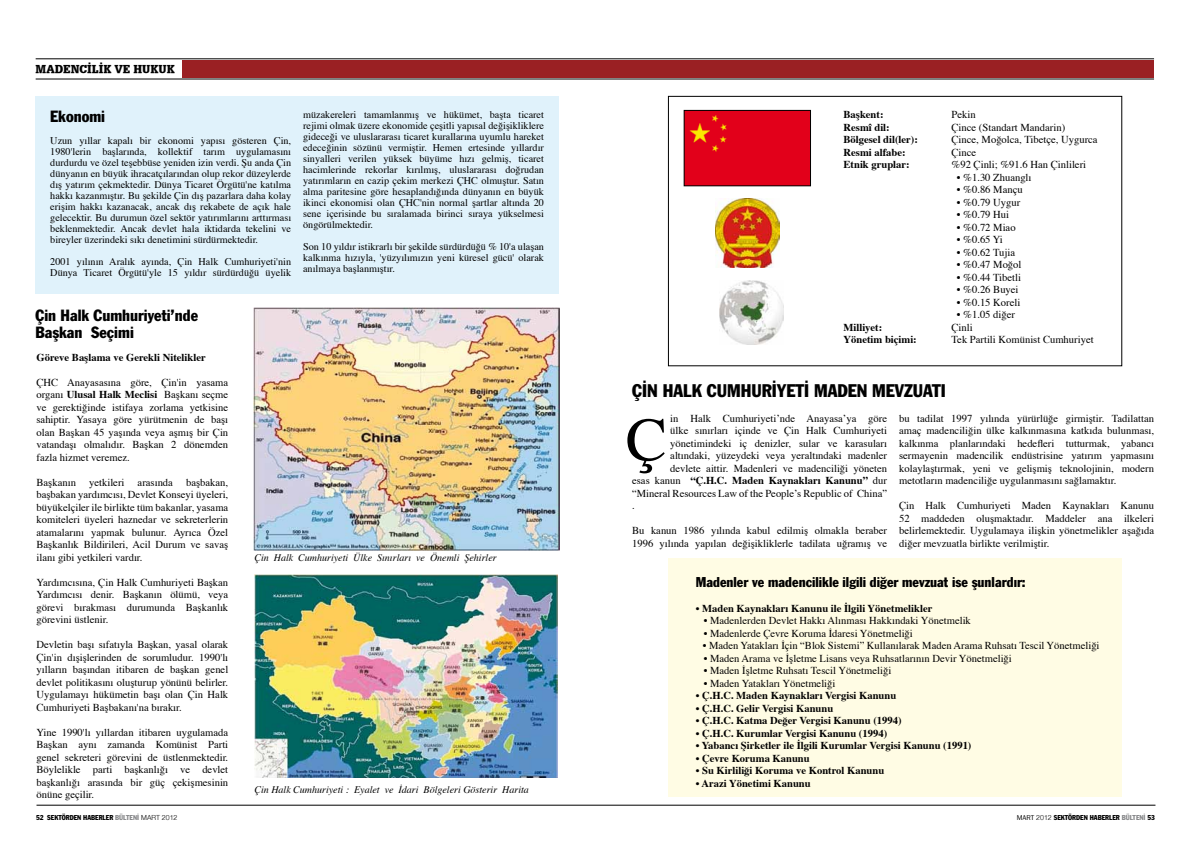
<style>
.page{position:relative;width:1191px;height:842px;background:#fff}
.page>*{position:absolute;margin:0;border:0;box-sizing:border-box;transform-origin:0 0}
.t1{font:61.3px "Times";color:#000}
.t2{font:condensed 18px "Franklin Gothic Std";color:#000}
.t3{font:condensed 16px/17px "Franklin Gothic Std";color:#000}
.t4{font:condensed 14px "Franklin Gothic Std";color:#000}
.t5{font:12px "URW Egyptienne T Ext Nar X Bold";color:#000}
.t6{font:10.6px/12.5px "Times";color:#000;text-align:justify}
.t7{font:700 10.6px "Times";color:#000}
.t8{font:10.2px/11px "Times";color:#000;text-align:justify}
.t9{font:italic 10px "Times";color:#000}
.t10{font:condensed 7px "Franklin Gothic Std";color:#000}
.s1{font-weight:700}
.s2{font-weight:400}
.s3{color:#87888a}
.s4{font-family:"Helvetica Neue";font-weight:300;font-stretch:normal}
.s5{font-family:"Franklin Gothic T";font-stretch:normal}
</style>
<div class="page">
<div style="left:36px;top:97px;width:523px;height:197px;background:#e0f2fb"></div>
<div style="left:668px;top:558px;width:453px;height:239px;background:#fffce4"></div>
<div style="left:668px;top:96px;width:453px;height:270px;border:1px solid #000"></div>
<hr style="left:36px;top:805px;width:1119px;height:1px;background:#000">
<hr style="left:36px;top:59px;width:1118px;height:1px;background:#000">
<hr style="left:36px;top:79px;width:1118px;height:1px;background:#000">
<div style="left:182px;top:60px;width:972px;height:18px;background:#9a2023"></div>
<img style="left:253px;top:308px;width:306px;height:242px">
<img style="left:254px;top:574px;width:303px;height:203px">
<div style="left:686px;top:112px;width:122px;height:72px;background:#e2001a"></div>
<div style="left:684px;top:110px;width:126px;height:76px;border:1px solid #000"></div>
<img style="left:715px;top:199px;width:64px;height:69px">
<img style="left:720px;top:281px;width:63px;height:63px">
<p class="t5" style="left:36px;top:61px;width:141px">MADENCİLİK VE HUKUK</p>
<h3 class="t3" style="left:50px;top:108px;width:56px">Ekonomi</h3>
<p class="t8" style="left:50px;top:136px;width:242px">Uzun yıllar kapalı bir ekonomi yapısı gösteren Çin, 1980'lerin başlarında, kollektif tarım uygulamasını durdurdu ve özel teşebbüse yeniden izin verdi. Şu anda Çin dünyanın en büyük ihracatçılarından olup rekor düzeylerde dış yatırım çekmektedir. Dünya Ticaret Örgütü'ne katılma hakkı kazanmıştır. Bu şekilde Çin dış pazarlara daha kolay erişim hakkı kazanacak, ancak dış rekabete de açık hale gelecektir. Bu durumun özel sektör yatırımlarını arttırması beklenmektedir. Ancak devlet hala iktidarda tekelini ve bireyler üzerindeki sıkı denetimini sürdürmektedir.</p>
<p class="t8" style="left:50px;top:257px;width:242px">2001 yılının Aralık ayında, Çin Halk Cumhuriyeti'nin<br>Dünya Ticaret Örgütü'yle 15 yıldır sürdürdüğü üyelik</p>
<p class="t8" style="left:303px;top:110px;width:242px">müzakereleri tamamlanmış ve hükümet, başta ticaret rejimi olmak üzere ekonomide çeşitli yapısal değişikliklere gideceği ve uluslararası ticaret kurallarına uyumlu hareket edeceğinin sözünü vermiştir. Hemen ertesinde yıllardır sinyalleri verilen yüksek büyüme hızı gelmiş, ticaret hacimlerinde rekorlar kırılmış, uluslararası doğrudan yatırımların en cazip çekim merkezi ÇHC olmuştur. Satın alma paritesine göre hesaplandığında dünyanın en büyük ikinci ekonomisi olan ÇHC'nin normal şartlar altında 20 sene içerisinde bu sıralamada birinci sıraya yükselmesi öngörülmektedir.</p>
<p class="t8" style="left:303px;top:242px;width:242px">Son 10 yıldır istikrarlı bir şekilde sürdürdüğü % 10'a ulaşan kalkınma hızıyla, 'yüzyılımızın yeni küresel gücü' olarak anılmaya başlanmıştır.</p>
<h3 class="t3" style="left:36px;top:307px;width:164px">Çin Halk Cumhuriyeti’nde<br>Başkan Seçimi</h3>
<p class="t7" style="left:36px;top:350px;width:171px">Göreve Başlama ve Gerekli Nitelikler</p>
<p class="t6" style="left:36px;top:376px;width:193px">ÇHC Anayasasına göre, Çin'in yasama organı <span class="s1">Ulusal Halk Meclisi</span> Başkanı seçme ve gerektiğinde istifaya zorlama yetkisine sahiptir. Yasaya göre yürütmenin de başı olan Başkan 45 yaşında veya aşmış bir Çin vatandaşı olmalıdır. Başkan 2 dönemden fazla hizmet veremez.</p>
<p class="t6" style="left:36px;top:476px;width:193px">Başkanın yetkileri arasında başbakan, başbakan yardımcısı, Devlet Konseyi üyeleri, büyükelçiler ile birlikte tüm bakanlar, yasama komiteleri üyeleri haznedar ve sekreterlerin atamalarını yapmak bulunur. Ayrıca Özel Başkanlık Bildirileri, Acil Durum ve savaş ilanı gibi yetkileri vardır.</p>
<p class="t6" style="left:36px;top:576px;width:193px">Yardımcısına, Çin Halk Cumhuriyeti Başkan Yardımcısı denir. Başkanın ölümü, veya görevi bırakması durumunda Başkanlık görevini üstlenir.</p>
<p class="t6" style="left:36px;top:639px;width:193px">Devletin başı sıfatıyla Başkan, yasal olarak Çin'in dışişlerinden de sorumludur. 1990'lı yılların başından itibaren de başkan genel devlet politikasını oluşturup yönünü belirler.<br>Uygulamayı hükümetin başı olan Çin Halk Cumhuriyeti Başbakanı'na bırakır.</p>
<p class="t6" style="left:36px;top:726px;width:193px">Yine 1990'lı yıllardan itibaren uygulamada Başkan aynı zamanda Komünist Parti genel sekreteri görevini de üstlenmektedir.<br>Böylelikle parti başkanlığı ve devlet başkanlığı arasında bir güç çekişmesinin önüne geçilir.</p>
<p class="t9" style="left:254px;top:552px;width:244px">Çin Halk Cumhuriyeti Ülke Sınırları ve Önemli Şehirler</p>
<p class="t9" style="left:254px;top:783px;width:276px">Çin Halk Cumhuriyeti : Eyalet ve İdari Bölgeleri Gösterir Harita</p>
<p class="t7" style="left:843px;top:107px;width:42px">Başkent:</p>
<p class="t6" style="left:951px;top:109px;width:26px">Pekin</p>
<p class="t7" style="left:843px;top:120px;width:48px">Resmî dil:</p>
<p class="t6" style="left:951px;top:121px;width:115px">Çince (Standart Mandarin)</p>
<p class="t7" style="left:843px;top:132px;width:76px">Bölgesel dil(ler):</p>
<p class="t6" style="left:951px;top:134px;width:148px">Çince, Moğolca, Tibetçe, Uygurca</p>
<p class="t7" style="left:843px;top:145px;width:64px">Resmi alfabe:</p>
<p class="t6" style="left:951px;top:146px;width:26px">Çince</p>
<p class="t7" style="left:843px;top:157px;width:68px">Etnik gruplar:</p>
<p class="t6" style="left:951px;top:159px;width:136px">%92 Çinli; %91.6 Han Çinlileri</p>
<p class="t6" style="left:957px;top:171px;width:76px">• %1.30 Zhuanglı</p>
<p class="t6" style="left:957px;top:184px;width:67px">• %0.86 Mançu</p>
<p class="t6" style="left:957px;top:196px;width:65px">• %0.79 Uygur</p>
<p class="t6" style="left:957px;top:209px;width:54px">• %0.79 Hui</p>
<p class="t6" style="left:957px;top:221px;width:60px">• %0.72 Miao</p>
<p class="t6" style="left:957px;top:234px;width:48px">• %0.65 Yi</p>
<p class="t6" style="left:957px;top:246px;width:60px">• %0.62 Tujia</p>
<p class="t6" style="left:957px;top:259px;width:66px">• %0.47 Moğol</p>
<p class="t6" style="left:957px;top:271px;width:66px">• %0.44 Tibetli</p>
<p class="t6" style="left:957px;top:284px;width:63px">• %0.26 Buyei</p>
<p class="t6" style="left:957px;top:296px;width:65px">• %0.15 Koreli</p>
<p class="t6" style="left:957px;top:309px;width:60px">• %1.05 diğer</p>
<p class="t7" style="left:843px;top:320px;width:40px">Milliyet:</p>
<p class="t6" style="left:951px;top:321px;width:23px">Çinli</p>
<p class="t7" style="left:843px;top:332px;width:75px">Yönetim biçimi:</p>
<p class="t6" style="left:951px;top:334px;width:144px">Tek Partili Komünist Cumhuriyet</p>
<h2 class="t2" style="left:632px;top:379px;width:315px">ÇİN HALK CUMHURİYETİ MADEN MEVZUATI</h2>
<h1 class="t1" style="left:626px;top:401px;width:42px">Ç</h1>
<p class="t6" style="left:899px;top:413px;width:256px">bu tadilat 1997 yılında yürürlüğe girmiştir. Tadilattan amaç madenciliğin ülke kalkınmasına katkıda bulunması, kalkınma planlarındaki hedefleri tutturmak, yabancı sermayenin madencilik endüstrisine yatırım yapmasını kolaylaştırmak, yeni ve gelişmiş teknolojinin, modern metotların madenciliğe uygulanmasını sağlamaktır.</p>
<p class="t6" style="left:899px;top:500px;width:256px">Çin Halk Cumhuriyeti Maden Kaynakları Kanunu 52 maddeden oluşmaktadır. Maddeler ana ilkeleri belirlemektedir. Uygulamaya ilişkin yönetmelikler aşağıda diğer mevzuatla birlikte verilmiştir.</p>
<p class="t6" style="left:670px;top:413px;width:218px">in Halk Cumhuriyeti’nde Anayasa’ya göre</p>
<p class="t6" style="left:670px;top:425px;width:218px">ülke sınırları içinde ve Çin Halk Cumhuriyeti</p>
<p class="t6" style="left:670px;top:438px;width:218px">yönetimindeki iç denizler, sular ve karasuları</p>
<p class="t6" style="left:670px;top:450px;width:218px">altındaki, yüzeydeki veya yeraltındaki madenler</p>
<p class="t6" style="left:670px;top:463px;width:218px">devlete aittir. Madenleri ve madenciliği yöneten</p>
<p class="t7" style="left:632px;top:474px;width:256px"><span class="s2">esas kanun</span> “Ç.H.C. Maden Kaynakları Kanunu” <span class="s2">dur</span></p>
<p class="t6" style="left:632px;top:488px;width:256px">“Mineral Resources Law of the People’s Republic of China”</p>
<p class="t6" style="left:632px;top:500px;width:4px">.</p>
<p class="t6" style="left:632px;top:525px;width:256px">Bu kanun 1986 yılında kabul edilmiş olmakla beraber<br>1996 yılında yapılan değişikliklerle tadilata uğramış ve</p>
<h3 class="t4" style="left:696px;top:573px;width:331px">Madenler ve madencilikle ilgili diğer mevzuat ise şunlardır:</h3>
<p class="t7" style="left:696px;top:601px;width:238px">• Maden Kaynakları Kanunu ile İlgili Yönetmelikler</p>
<p class="t6" style="left:703px;top:615px;width:269px">• Madenlerden Devlet Hakkı Alınması Hakkındaki Yönetmelik</p>
<p class="t6" style="left:703px;top:628px;width:211px">• Madenlerde Çevre Koruma İdaresi Yönetmeliği</p>
<p class="t6" style="left:703px;top:640px;width:398px">• Maden Yatakları İçin “Blok Sistemi” Kullanılarak Maden Arama Ruhsatı Tescil Yönetmeliği</p>
<p class="t6" style="left:703px;top:653px;width:310px">• Maden Arama ve İşletme Lisans veya Ruhsatlarının Devir Yönetmeliği</p>
<p class="t6" style="left:703px;top:665px;width:189px">• Maden İşletme Ruhsatı Tescil Yönetmeliği</p>
<p class="t6" style="left:703px;top:677px;width:133px">• Maden Yatakları Yönetmeliği</p>
<p class="t7" style="left:696px;top:689px;width:202px">• Ç.H.C. Maden Kaynakları Vergisi Kanunu</p>
<p class="t7" style="left:696px;top:701px;width:139px">• Ç.H.C. Gelir Vergisi Kanunu</p>
<p class="t7" style="left:696px;top:713px;width:207px">• Ç.H.C. Katma Değer Vergisi Kanunu (1994)</p>
<p class="t7" style="left:696px;top:726px;width:193px">• Ç.H.C. Kurumlar Vergisi Kanunu (1994)</p>
<p class="t7" style="left:696px;top:738px;width:277px">• Yabancı Şirketler ile İlgili Kurumlar Vergisi Kanunu (1991)</p>
<p class="t7" style="left:696px;top:751px;width:115px">• Çevre Koruma Kanunu</p>
<p class="t7" style="left:696px;top:763px;width:190px">• Su Kirliliği Koruma ve Kontrol Kanunu</p>
<p class="t7" style="left:696px;top:776px;width:116px">• Arazi Yönetimi Kanunu</p>
<p class="t10" style="left:36px;top:813px;width:143px">52 SEKTÖRDEN HABERLER <span class="s3">BÜLTENİ</span> <span class="s4">MART 2012</span></p>
<p class="t10" style="left:1016px;top:813px;width:140px"><span class="s5">MART</span> <span class="s4">2012</span> SEKTÖRDEN HABERLER <span class="s3">BÜLTENİ</span> 53</p>
</div>
